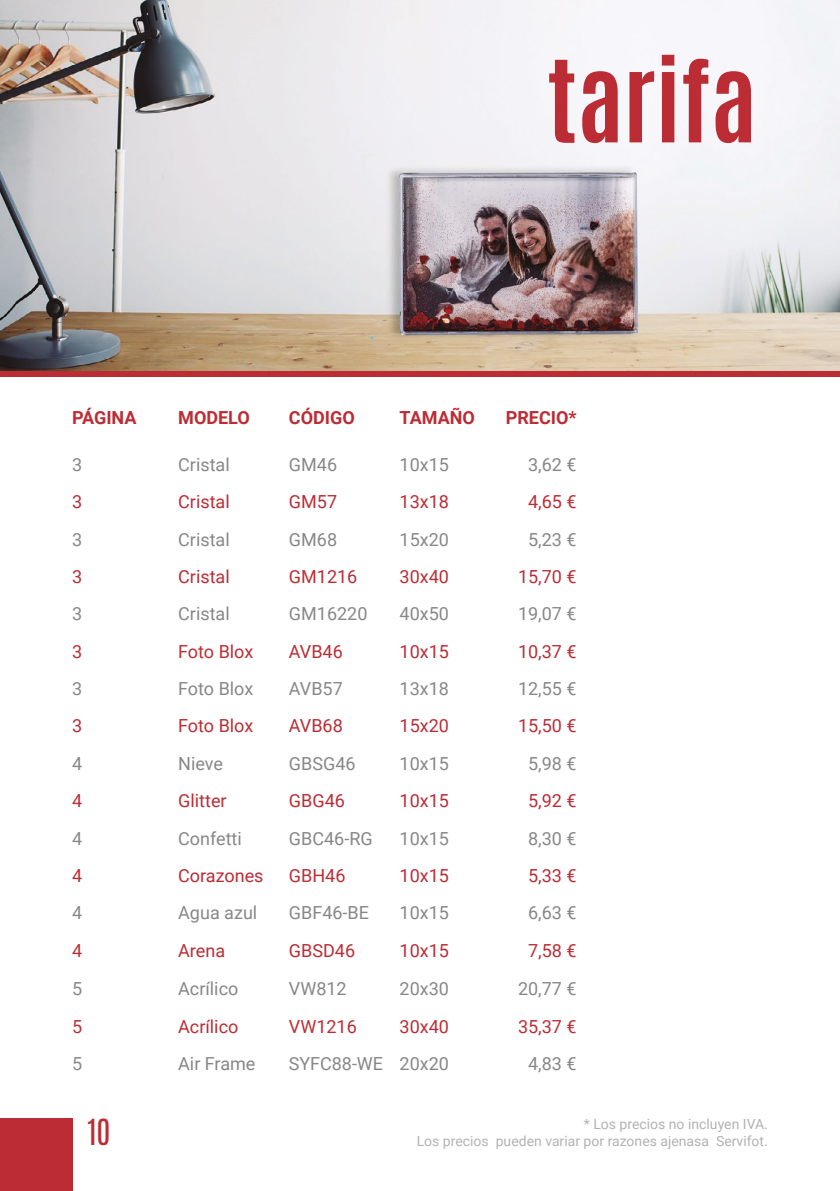
<style>
.page{position:relative;width:840px;height:1191px;background:#fff}
.page>*{position:absolute;margin:0;border:0;box-sizing:border-box;transform-origin:0 0}
.t1{font:700 96px "Antonio";color:#bc2c34}
.t2{font:30px "Antonio";color:#bc2c34}
.t3{font:18px "Roboto";color:#878787}
.t4{font:18px "Roboto";color:#bc2c34}
.t5{font:700 18px "Roboto";color:#bc2c34}
.t6{font:14px/16.8px "Roboto";color:#b3b2b2;text-align:right}
</style>
<div class="page">
<div style="left:0;top:1119px;width:72px;height:72px;background:#bc2c34"></div>
<img style="left:0;top:0;width:839px;height:371px">
<div style="left:0;top:371px;width:839px;height:6px;background:#bc2c34"></div>
<h1 class="t1" style="left:546px;top:29px;width:211px">TARIFA</h1>
<p class="t5" style="left:72px;top:405px;width:66px">PÁGINA</p>
<p class="t3" style="left:72px;top:452px;width:12px">3</p>
<p class="t5" style="left:178px;top:405px;width:73px">MODELO</p>
<p class="t3" style="left:178px;top:452px;width:53px">Cristal</p>
<p class="t5" style="left:289px;top:405px;width:67px">CÓDIGO</p>
<p class="t3" style="left:289px;top:452px;width:50px">GM46</p>
<p class="t5" style="left:399px;top:405px;width:77px">TAMAÑO</p>
<p class="t3" style="left:399px;top:452px;width:51px">10x15</p>
<p class="t5" style="left:505px;top:405px;width:72px">PRECIO*</p>
<p class="t3" style="left:528px;top:452px;width:50px">3,62 €</p>
<p class="t4" style="left:72px;top:489px;width:12px">3</p>
<p class="t4" style="left:178px;top:489px;width:53px">Cristal</p>
<p class="t4" style="left:289px;top:489px;width:50px">GM57</p>
<p class="t4" style="left:399px;top:489px;width:51px">13x18</p>
<p class="t4" style="left:528px;top:489px;width:50px">4,65 €</p>
<p class="t3" style="left:72px;top:527px;width:12px">3</p>
<p class="t3" style="left:178px;top:527px;width:53px">Cristal</p>
<p class="t3" style="left:289px;top:527px;width:50px">GM68</p>
<p class="t3" style="left:399px;top:527px;width:51px">15x20</p>
<p class="t3" style="left:528px;top:527px;width:50px">5,23 €</p>
<p class="t4" style="left:72px;top:564px;width:12px">3</p>
<p class="t4" style="left:178px;top:564px;width:53px">Cristal</p>
<p class="t4" style="left:289px;top:564px;width:70px">GM1216</p>
<p class="t4" style="left:399px;top:564px;width:51px">30x40</p>
<p class="t4" style="left:517px;top:564px;width:60px">15,70 €</p>
<p class="t3" style="left:72px;top:601px;width:12px">3</p>
<p class="t3" style="left:178px;top:601px;width:53px">Cristal</p>
<p class="t3" style="left:289px;top:601px;width:80px">GM16220</p>
<p class="t3" style="left:399px;top:601px;width:51px">40x50</p>
<p class="t3" style="left:517px;top:601px;width:60px">19,07 €</p>
<p class="t4" style="left:72px;top:639px;width:12px">3</p>
<p class="t4" style="left:178px;top:639px;width:77px">Foto Blox</p>
<p class="t4" style="left:289px;top:639px;width:55px">AVB46</p>
<p class="t4" style="left:399px;top:639px;width:51px">10x15</p>
<p class="t4" style="left:517px;top:639px;width:60px">10,37 €</p>
<p class="t3" style="left:72px;top:676px;width:12px">3</p>
<p class="t3" style="left:178px;top:676px;width:77px">Foto Blox</p>
<p class="t3" style="left:289px;top:676px;width:55px">AVB57</p>
<p class="t3" style="left:399px;top:676px;width:51px">13x18</p>
<p class="t3" style="left:517px;top:676px;width:60px">12,55 €</p>
<p class="t4" style="left:72px;top:713px;width:12px">3</p>
<p class="t4" style="left:178px;top:713px;width:77px">Foto Blox</p>
<p class="t4" style="left:289px;top:713px;width:55px">AVB68</p>
<p class="t4" style="left:399px;top:713px;width:51px">15x20</p>
<p class="t4" style="left:517px;top:713px;width:60px">15,50 €</p>
<p class="t3" style="left:72px;top:751px;width:12px">4</p>
<p class="t3" style="left:178px;top:751px;width:46px">Nieve</p>
<p class="t3" style="left:289px;top:751px;width:68px">GBSG46</p>
<p class="t3" style="left:399px;top:751px;width:51px">10x15</p>
<p class="t3" style="left:528px;top:751px;width:50px">5,98 €</p>
<p class="t4" style="left:72px;top:788px;width:12px">4</p>
<p class="t4" style="left:178px;top:788px;width:50px">Glitter</p>
<p class="t4" style="left:289px;top:788px;width:57px">GBG46</p>
<p class="t4" style="left:399px;top:788px;width:51px">10x15</p>
<p class="t4" style="left:528px;top:788px;width:50px">5,92 €</p>
<p class="t3" style="left:72px;top:825px;width:12px">4</p>
<p class="t3" style="left:178px;top:825px;width:65px">Confetti</p>
<p class="t3" style="left:289px;top:825px;width:85px">GBC46-RG</p>
<p class="t3" style="left:399px;top:825px;width:51px">10x15</p>
<p class="t3" style="left:528px;top:825px;width:50px">8,30 €</p>
<p class="t4" style="left:72px;top:863px;width:12px">4</p>
<p class="t4" style="left:178px;top:863px;width:87px">Corazones</p>
<p class="t4" style="left:289px;top:863px;width:58px">GBH46</p>
<p class="t4" style="left:399px;top:863px;width:51px">10x15</p>
<p class="t4" style="left:528px;top:863px;width:50px">5,33 €</p>
<p class="t3" style="left:72px;top:900px;width:12px">4</p>
<p class="t3" style="left:178px;top:900px;width:81px">Agua azul</p>
<p class="t3" style="left:289px;top:900px;width:82px">GBF46-BE</p>
<p class="t3" style="left:399px;top:900px;width:51px">10x15</p>
<p class="t3" style="left:528px;top:900px;width:50px">6,63 €</p>
<p class="t4" style="left:72px;top:937px;width:12px">4</p>
<p class="t4" style="left:178px;top:937px;width:48px">Arena</p>
<p class="t4" style="left:289px;top:937px;width:68px">GBSD46</p>
<p class="t4" style="left:399px;top:937px;width:51px">10x15</p>
<p class="t4" style="left:528px;top:937px;width:50px">7,58 €</p>
<p class="t3" style="left:72px;top:976px;width:12px">5</p>
<p class="t3" style="left:178px;top:976px;width:62px">Acrílico</p>
<p class="t3" style="left:289px;top:976px;width:59px">VW812</p>
<p class="t3" style="left:399px;top:976px;width:51px">20x30</p>
<p class="t3" style="left:517px;top:976px;width:60px">20,77 €</p>
<p class="t4" style="left:72px;top:1013px;width:12px">5</p>
<p class="t4" style="left:178px;top:1013px;width:62px">Acrílico</p>
<p class="t4" style="left:289px;top:1013px;width:69px">VW1216</p>
<p class="t4" style="left:399px;top:1013px;width:51px">30x40</p>
<p class="t4" style="left:517px;top:1013px;width:60px">35,37 €</p>
<p class="t3" style="left:72px;top:1051px;width:12px">5</p>
<p class="t3" style="left:178px;top:1051px;width:79px">Air Frame</p>
<p class="t3" style="left:289px;top:1051px;width:96px">SYFC88-WE</p>
<p class="t3" style="left:399px;top:1051px;width:51px">20x20</p>
<p class="t3" style="left:528px;top:1051px;width:50px">4,83 €</p>
<h2 class="t2" style="left:87px;top:1109px;width:24px">10</h2>
<p class="t6" style="left:416px;top:1115px;width:352px">* Los precios no incluyen IVA.<br>Los precios pueden variar por razones ajenasa Servifot.</p>
</div>
